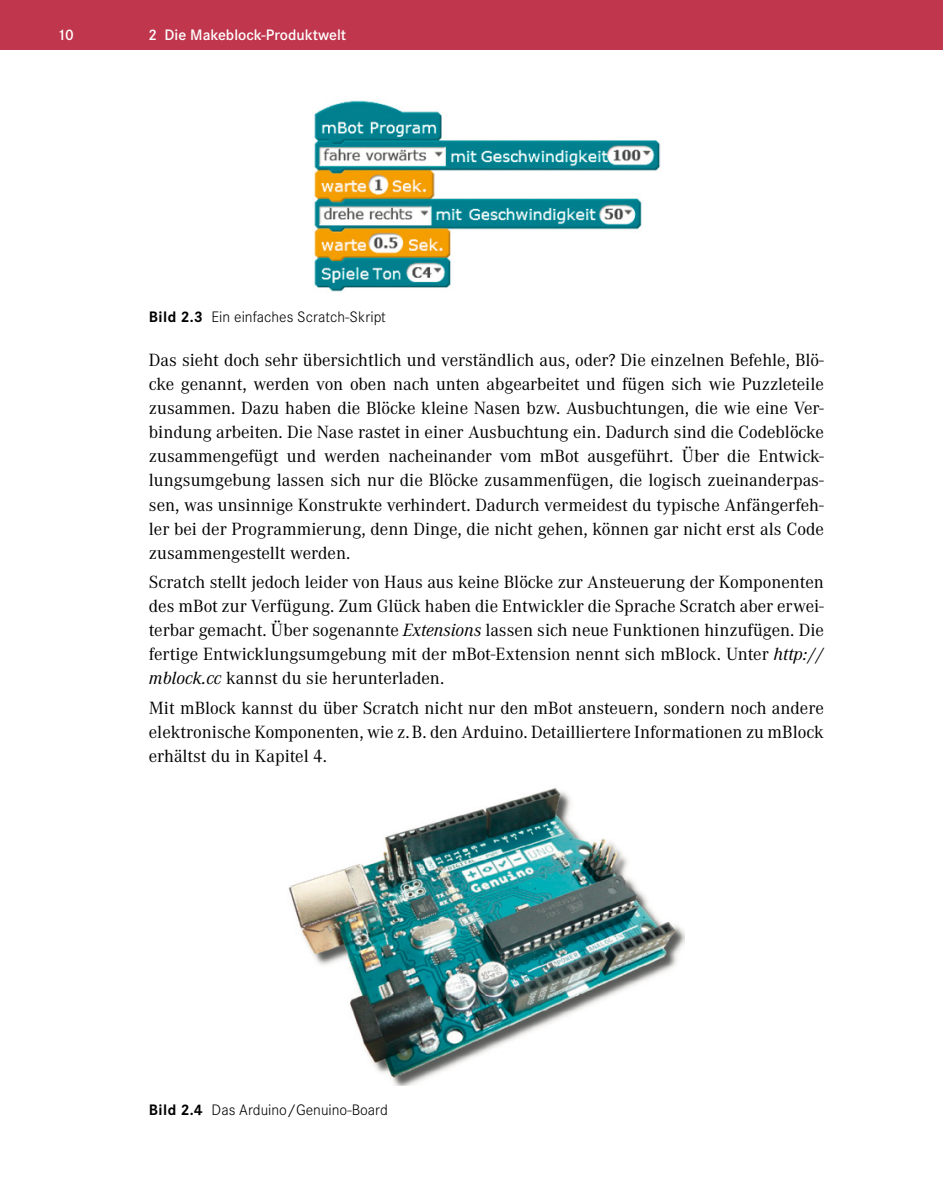
<style>
.page{position:relative;width:943px;height:1191px;background:#fff}
.page>*{position:absolute;margin:0;border:0;box-sizing:border-box;transform-origin:0 0}
.t1{font:18.38px/24.2px "Corporate A Pro";color:#000;text-align:justify}
.t2{font:300 15.75px "Corporate S Pro";color:#000}
.t3{font:600 15.75px "Corporate S Pro";color:#fff}
.s1{font-weight:700}
.s2{font-style:italic}
</style>
<div class="page">
<div style="left:0;top:0;width:943px;height:50px;background:#bf364d"></div>
<img style="left:314px;top:100px;width:346px;height:192px">
<img style="left:288px;top:788px;width:397px;height:297px">
<p class="t3" style="left:60px;top:23px;width:16px">10</p>
<p class="t3" style="left:149px;top:23px;width:199px">2 Die Makeblock-Produktwelt</p>
<p class="t2" style="left:149px;top:306px;width:239px"><span class="s1">Bild 2.3</span> Ein einfaches Scratch-Skript</p>
<p class="t1" style="left:149px;top:347px;width:676px">Das sieht doch sehr übersichtlich und verständlich aus, oder? Die einzelnen Befehle, Blö&shy;cke genannt, werden von oben nach unten abgearbeitet und fügen sich wie Puzzleteile zusammen. Dazu haben die Blöcke kleine Nasen bzw. Ausbuchtungen, die wie eine Ver&shy;bindung arbeiten. Die Nase rastet in einer Ausbuchtung ein. Dadurch sind die Codeblöcke zusammengefügt und werden nacheinander vom mBot ausgeführt. Über die Entwick&shy;lungsumgebung lassen sich nur die Blöcke zusammenfügen, die logisch zueinanderpas&shy;sen, was unsinnige Konstrukte verhindert. Dadurch vermeidest du typische Anfängerfeh&shy;ler bei der Programmierung, denn Dinge, die nicht gehen, können gar nicht erst als Code zusammengestellt werden.</p>
<p class="t1" style="left:149px;top:569px;width:676px">Scratch stellt jedoch leider von Haus aus keine Blöcke zur Ansteuerung der Komponenten des mBot zur Verfügung. Zum Glück haben die Entwickler die Sprache Scratch aber erwei&shy;terbar gemacht. Über sogenannte <span class="s2">Extensions</span> lassen sich neue Funktionen hinzufügen. Die fertige Entwicklungsumgebung mit der mBot-Extension nennt sich mBlock. Unter <span class="s2">http:// mblock.cc</span> kannst du sie herunterladen.</p>
<p class="t1" style="left:149px;top:695px;width:676px">Mit mBlock kannst du über Scratch nicht nur den mBot ansteuern, sondern noch andere elektronische Komponenten, wie z. B. den Arduino. Detailliertere Informationen zu mBlock erhältst du in Kapitel 4.</p>
<p class="t2" style="left:149px;top:1098px;width:240px"><span class="s1">Bild 2.4</span> Das Arduino/Genuino-Board</p>
</div>
